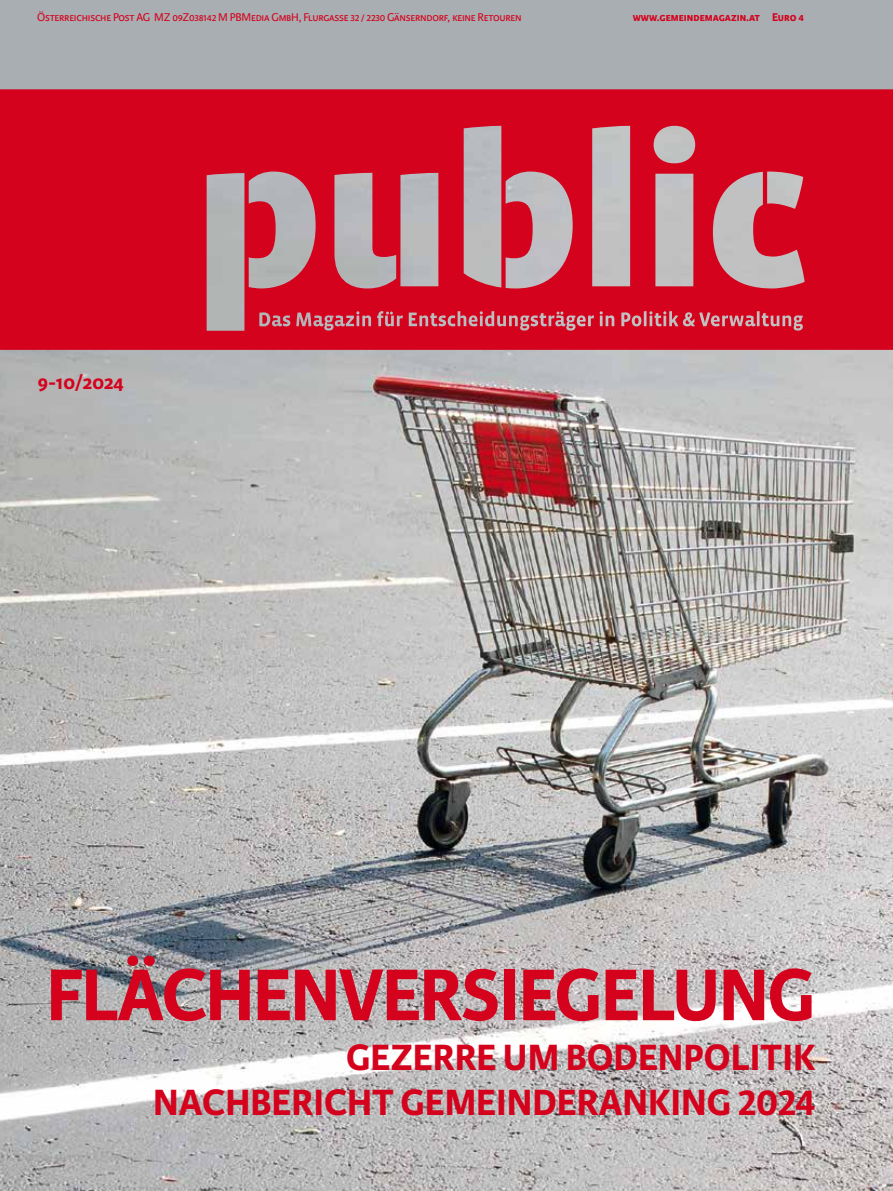
<style>
.page{position:relative;width:893px;height:1191px;background:#fff}
.page>*{position:absolute;margin:0;border:0;box-sizing:border-box;transform-origin:0 0}
.t1{font:700 78px "Karmina Sans";letter-spacing:-.02em;color:#d4021d}
.t2{font:700 39px/45px "Karmina Sans";color:#d4021d;text-align:right}
.t3{font:700 20.25px "Karmina Sans";color:#d4021d}
.t4{font:12px "Karmina Sans";letter-spacing:-.02em;color:#d4021d}
.t5{font:700 12px "Karmina Sans";color:#d4021d}
</style>
<div class="page">
<div style="left:0;top:0;width:893px;height:99px;background:#a9aeb2"></div>
<img style="left:0;top:350px;width:893px;height:841px">
<svg style="left:0;top:89px;width:893px;height:261px;background:#ce2c41"></svg>
<p class="t4" style="left:37px;top:11px;width:486px">Österreichische Post AG MZ 09Z038142 M PBMedia GmbH, Flurgasse 32 / 2230 Gänserndorf, keine Retouren</p>
<p class="t5" style="left:633px;top:11px;width:173px">www.gemeindemagazin.at Euro 4</p>
<h3 class="t3" style="left:37px;top:370px;width:88px">9-10/2024</h3>
<h1 class="t1" style="left:46px;top:950px;width:770px">FLÄCHENVERSIEGELUNG</h1>
<h2 class="t2" style="left:153px;top:1035px;width:664px">GEZERRE UM BODENPOLITIK<br>NACHBERICHT GEMEINDERANKING 2024</h2>
</div>
